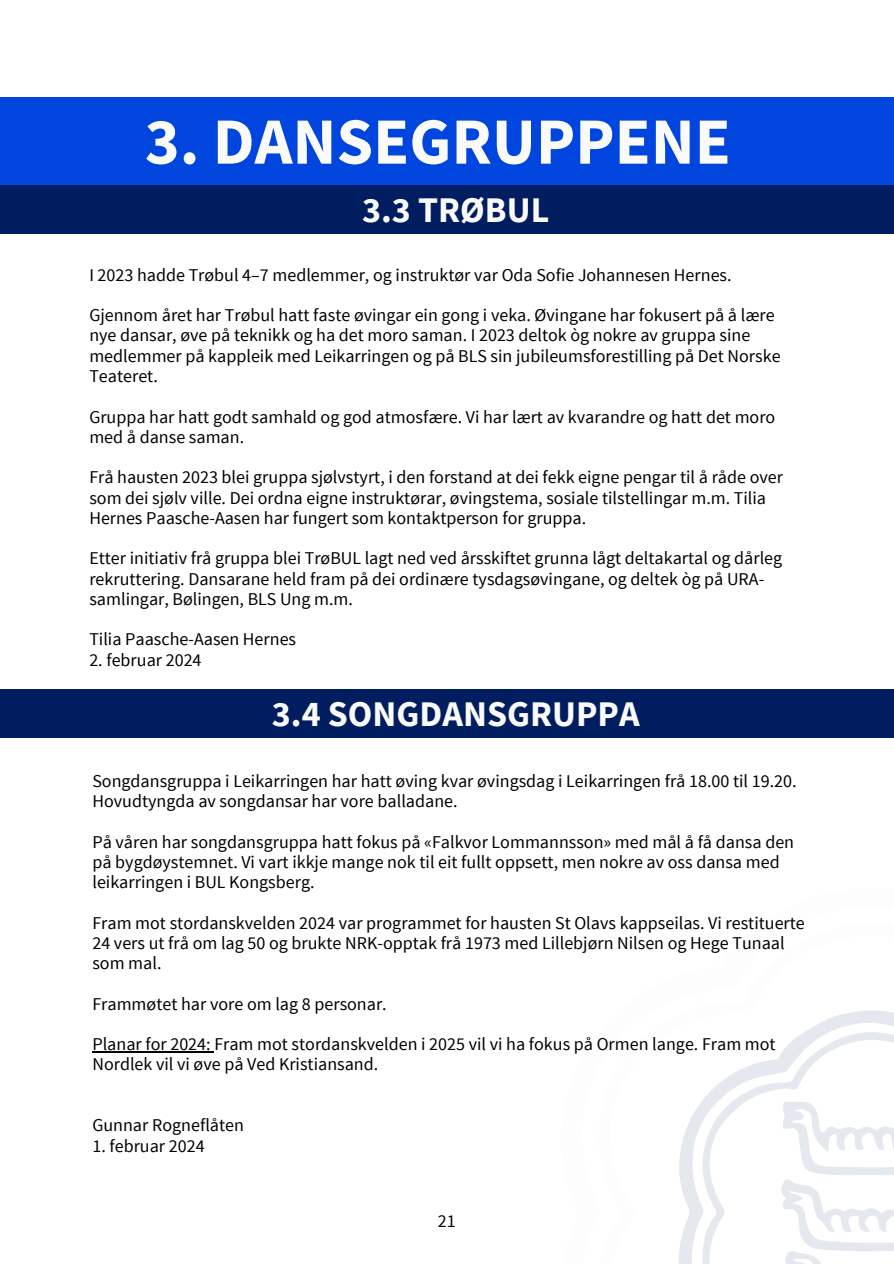
<style>
.page{position:relative;width:894px;height:1264px;background:#fff}
.page>*{position:absolute;margin:0;border:0;box-sizing:border-box;transform-origin:0 0}
.t1{font:700 66px "Source Sans Pro";color:#fafafa}
.t2{font:700 36px "Source Sans Pro";color:#fafafa}
.t3{font:18px/20.2px "Source Sans Pro";color:#000}
</style>
<div class="page">
<div style="left:0;top:97px;width:893px;height:88px;background:#0046de"></div>
<div style="left:0;top:185px;width:893px;height:48px;background:#001e5f"></div>
<div style="left:0;top:689px;width:893px;height:48px;background:#001e5f"></div>
<hr style="left:92px;top:1051px;width:122px;height:1px;background:#000">
<svg style="left:678px;top:1010px;width:215px;height:253px"></svg>
<svg style="left:701px;top:1031px;width:192px;height:232px"></svg>
<h2 class="t1" style="left:145px;top:99px;width:587px">3. DANSEGRUPPENE</h2>
<p class="t2" style="left:362px;top:186px;width:189px">3.3 TRØBUL</p>
<p class="t3" style="left:89px;top:264px;width:643px">I 2023 hadde Trøbul 4–7 medlemmer, og instruktør var Oda Sofie Johannesen Hernes.</p>
<p class="t3" style="left:89px;top:305px;width:686px">Gjennom året har Trøbul hatt faste øvingar ein gong i veka. Øvingane har fokusert på å lære nye dansar, øve på teknikk og ha det moro saman. I 2023 deltok òg nokre av gruppa sine</p>
<p class="t3" style="left:89px;top:345px;width:692px">medlemmer på kappleik med Leikarringen og på BLS sin jubileumsforestilling på Det Norske<br>Teateret.</p>
<p class="t3" style="left:89px;top:406px;width:687px">Gruppa har hatt godt samhald og god atmosfære. Vi har lært av kvarandre og hatt det moro med å danse saman.</p>
<p class="t3" style="left:89px;top:467px;width:695px">Frå hausten 2023 blei gruppa sjølvstyrt, i den forstand at dei fekk eigne pengar til å råde over som dei sjølv ville. Dei ordna eigne instruktørar, øvingstema, sosiale tilstellingar m.m. Tilia</p>
<p class="t3" style="left:89px;top:507px;width:498px">Hernes Paasche-Aasen har fungert som kontaktperson for gruppa.</p>
<p class="t3" style="left:89px;top:548px;width:694px">Etter initiativ frå gruppa blei TrøBUL lagt ned ved årsskiftet grunna lågt deltakartal og dårleg rekruttering. Dansarane held fram på dei ordinære tysdagsøvingane, og deltek òg på URA-</p>
<p class="t3" style="left:89px;top:588px;width:265px">samlingar, Bølingen, BLS Ung m.m.</p>
<p class="t3" style="left:89px;top:629px;width:208px">Tilia Paasche-Aasen Hernes</p>
<p class="t3" style="left:89px;top:649px;width:114px">2. februar 2024</p>
<p class="t2" style="left:272px;top:690px;width:369px">3.4 SONGDANSGRUPPA</p>
<h2 class="t3" style="left:92px;top:770px;width:705px">Songdansgruppa i Leikarringen har hatt øving kvar øvingsdag i Leikarringen frå 18.00 til 19.20.<br>Hovudtyngda av songdansar har vore balladane.</h2>
<p class="t3" style="left:92px;top:831px;width:703px">På våren har songdansgruppa hatt fokus på «Falkvor Lommannsson» med mål å få dansa den på bygdøystemnet. Vi vart ikkje mange nok til eit fullt oppsett, men nokre av oss dansa med leikarringen i BUL Kongsberg.</p>
<p class="t3" style="left:92px;top:912px;width:713px">Fram mot stordanskvelden 2024 var programmet for hausten St Olavs kappseilas. Vi restituerte<br>24 vers ut frå om lag 50 og brukte NRK-opptak frå 1973 med Lillebjørn Nilsen og Hege Tunaal som mal.</p>
<p class="t3" style="left:92px;top:993px;width:296px">Frammøtet har vore om lag 8 personar.</p>
<p class="t3" style="left:92px;top:1033px;width:684px">Planar for 2024: Fram mot stordanskvelden i 2025 vil vi ha fokus på Ormen lange. Fram mot<br>Nordlek vil vi øve på Ved Kristiansand.</p>
<p class="t3" style="left:92px;top:1114px;width:153px">Gunnar Rogneflåten</p>
<p class="t3" style="left:92px;top:1134px;width:114px">1. februar 2024</p>
<h1 class="t3" style="left:438px;top:1210px;width:19px">21</h1>
</div>
